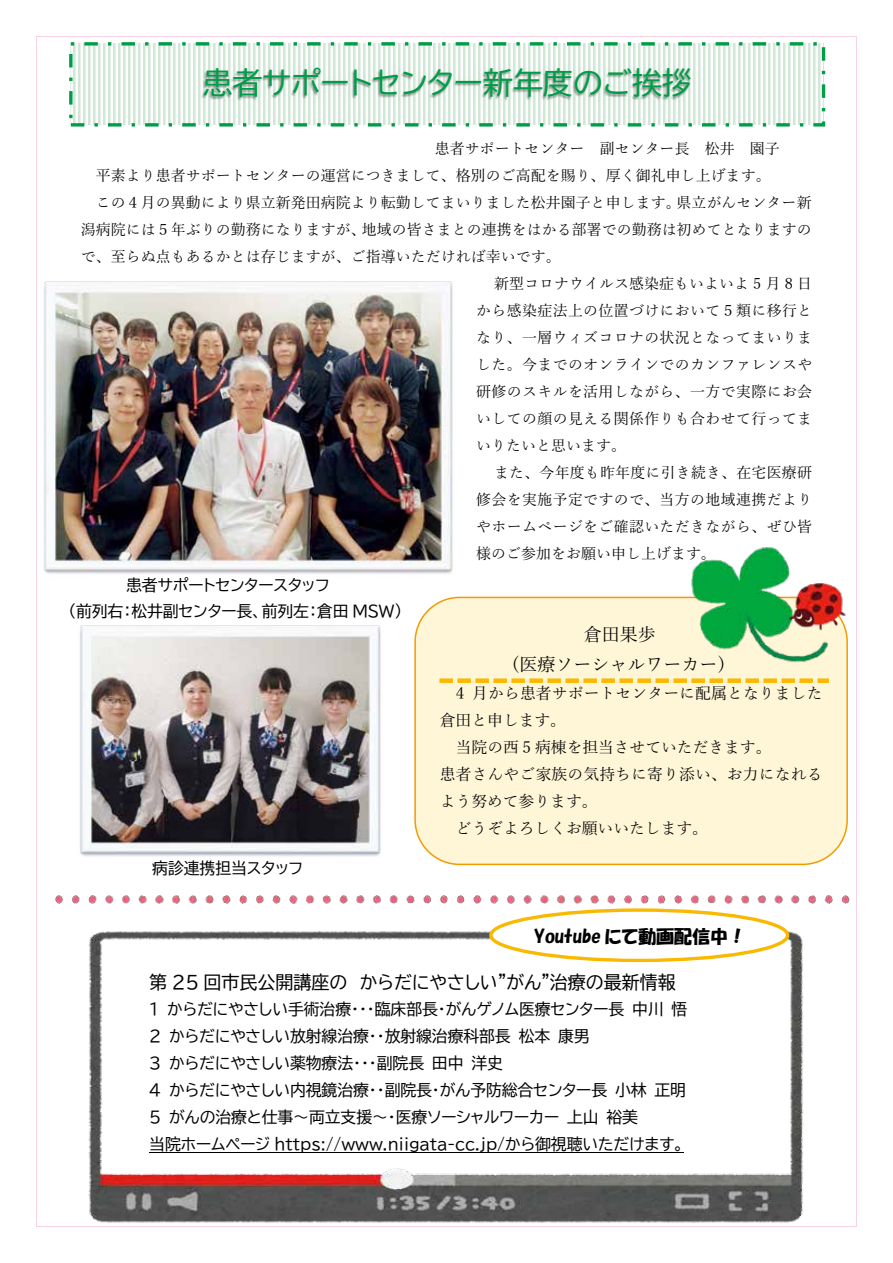
<style>
.page{position:relative;width:893px;height:1263px;background:#fff}
.page>*{position:absolute;margin:0;border:0;box-sizing:border-box;transform-origin:0 0}
.t1{font:30px "BIZ UDP Gothic";color:#009c47}
.t2{font:18px "BIZ UDP Gothic";color:#000}
.t3{font:18px/30px "Yu Mincho";color:#000;text-align:center}
.t4{font:18px "HGP Soei Kakupoptai";color:#000}
.t5{font:15.9px/27px "BIZ UDP Gothic";letter-spacing:-.005em;color:#000}
.t6{font:15.9px "Yu Mincho";color:#000}
.t7{font:15px "Yu Mincho";letter-spacing:.01em;color:#000}
</style>
<div class="page">
<img style="left:55px;top:895px;width:795px;height:9px">
<img style="left:80px;top:625px;width:301px;height:232px">
<img style="left:88px;top:927px;width:716px;height:296px">
<svg style="left:491px;top:910px;width:297px;height:50px"></svg>
<img style="left:523px;top:902px;width:270px;height:68px">
<svg style="left:73px;top:46px;width:748px;height:77px"></svg>
<div style="left:69px;top:42px;width:756px;height:85px;border:3px dashed #009c47"></div>
<img style="left:183px;top:59px;width:538px;height:58px">
<div style="left:414px;top:597px;width:434px;height:268px;background:#fff5d7;border:2px solid #f49b00;border-radius:44px"></div>
<svg style="left:439px;top:678px;width:390px;height:5px"></svg>
<img style="left:44px;top:281px;width:409px;height:293px">
<img style="left:687px;top:547px;width:141px;height:116px">
<img style="left:789px;top:581px;width:58px;height:51px">
<hr style="left:37px;top:36px;width:819px;height:1px;background:#f9d3e3">
<hr style="left:36px;top:37px;width:1px;height:1189px;background:#f9d3e3">
<hr style="left:856px;top:37px;width:1px;height:1189px;background:#f9d3e3">
<hr style="left:37px;top:1226px;width:819px;height:1px;background:#f9d3e3">
<h1 class="t1" style="left:202px;top:68px;width:491px">患者サポートセンター新年度のご挨拶</h1>
<p class="t7" style="left:435px;top:135px;width:346px">患者サポートセンター 副センター長 松井 園子</p>
<p class="t7" style="left:96px;top:162px;width:676px">平素より患者サポートセンターの運営につきまして、格別のご高配を賜り、厚く御礼申し上げます。</p>
<p class="t7" style="left:96px;top:189px;width:717px">この４月の異動により県立新発田病院より転勤してまいりました松井園子と申します。県立がんセンター新</p>
<p class="t7" style="left:81px;top:216px;width:732px">潟病院には５年ぶりの勤務になりますが、地域の皆さまとの連携をはかる部署での勤務は初めてとなりますの</p>
<p class="t7" style="left:81px;top:243px;width:481px">で、至らぬ点もあるかとは存じますが、ご指導いただければ幸いです。</p>
<p class="t7" style="left:494px;top:270px;width:319px">新型コロナウイルス感染症もいよいよ 5 月 8 日</p>
<p class="t7" style="left:476px;top:297px;width:338px">から感染症法上の位置づけにおいて５類に移行と</p>
<p class="t7" style="left:476px;top:324px;width:338px">なり、一層ウィズコロナの状況となってまいりま</p>
<p class="t7" style="left:476px;top:351px;width:338px">した。今までのオンラインでのカンファレンスや</p>
<p class="t7" style="left:476px;top:378px;width:338px">研修のスキルを活用しながら、一方で実際にお会</p>
<p class="t7" style="left:476px;top:405px;width:338px">いしての顔の見える関係作りも合わせて行ってま</p>
<p class="t7" style="left:476px;top:432px;width:151px">いりたいと思います。</p>
<p class="t7" style="left:494px;top:459px;width:319px">また、今年度も昨年度に引き続き、在宅医療研</p>
<p class="t7" style="left:476px;top:486px;width:338px">修会を実施予定ですので、当方の地域連携だより</p>
<p class="t7" style="left:476px;top:513px;width:338px">やホームページをご確認いただきながら、ぜひ皆</p>
<p class="t7" style="left:476px;top:540px;width:241px">様のご参加をお願い申し上げます。</p>
<p class="t5" style="left:126px;top:572px;width:205px">患者サポートセンタースタッフ</p>
<p class="t5" style="left:68px;top:598px;width:335px">(前列右：松井副センター長、前列左：倉田 MSW)</p>
<p class="t5" style="left:152px;top:854px;width:152px">病診連携担当スタッフ</p>
<p class="t3" style="left:512px;top:618px;width:215px">倉田果歩<br>(医療ソーシャルワーカー)</p>
<p class="t6" style="left:456px;top:678px;width:368px">4 月から患者サポートセンターに配属となりました</p>
<p class="t6" style="left:440px;top:705px;width:128px">倉田と申します。</p>
<p class="t6" style="left:456px;top:732px;width:317px">当院の西 5 病棟を担当させていただきます。</p>
<p class="t6" style="left:440px;top:760px;width:384px">患者さんやご家族の気持ちに寄り添い、お力になれる</p>
<p class="t6" style="left:440px;top:787px;width:159px">よう努めて参ります。</p>
<p class="t6" style="left:456px;top:814px;width:254px">どうぞよろしくお願いいたします。</p>
<p class="t4" style="left:534px;top:927px;width:214px">Youtube にて動画配信中！</p>
<p class="t2" style="left:149px;top:973px;width:528px">第 25 回市民公開講座の からだにやさしい"がん"治療の最新情報</p>
<p class="t5" style="left:149px;top:995px;width:539px">１からだにやさしい手術治療・・・臨床部長・がんゲノム医療センター長中川悟２からだにやさしい放射線治療・・放射線治療科部長松本康男<br>３からだにやさしい薬物療法・・・副院長田中洋史<br>４からだにやさしい内視鏡治療・・副院長・がん予防総合センター長小林正明５がんの治療と仕事～両立支援～・医療ソーシャルワーカー上山裕美<br>当院ホームページ https://www.niigata-cc.jp/から御視聴いただけます。</p>
</div>
